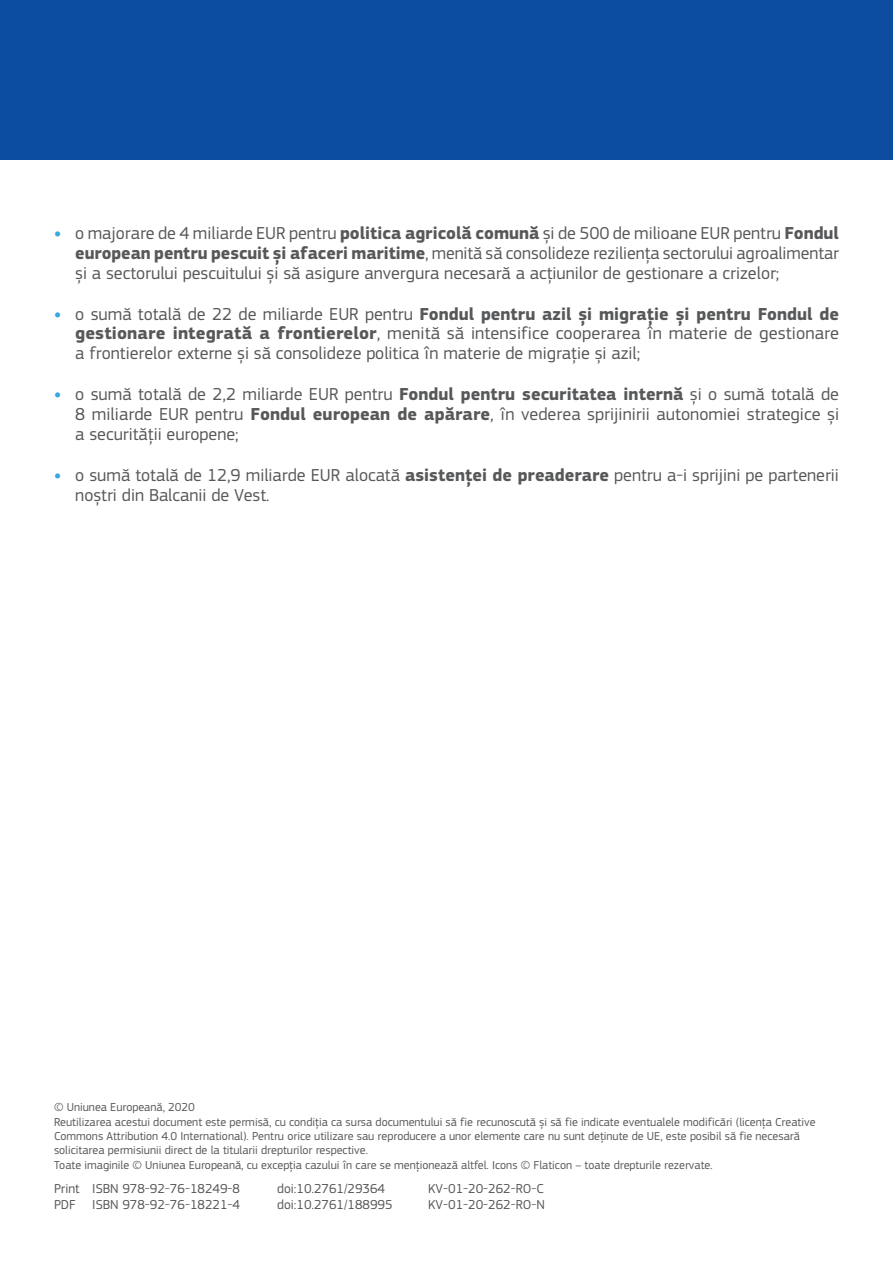
<style>
.page{position:relative;width:893px;height:1263px;background:#fff}
.page>*{position:absolute;margin:0;border:0;box-sizing:border-box;transform-origin:0 0}
.t1{font:18px/19.8px "EC Square Sans Pro";color:#57585a;text-align:justify}
.ids{font:13.5px "EC Square Sans Pro";color:#57585a}
.lim{font:12px/14.4px "EC Square Sans Pro";color:#57585a}
.lim_break{font:12px "EC Square Sans Pro";color:#57585a}
.s1{font-weight:700;color:#3aa7de}
.s2{font-weight:700}
</style>
<div class="page">
<div style="left:0;top:0;width:893px;height:159px;background:#0d4da1"></div>
<p class="t1" style="left:75px;top:223px;width:765px;text-indent:-21px"><span class="s1">•</span> o majorare de 4 miliarde EUR pentru <span class="s2">politica agricolă comună</span> și de 500 de milioane EUR pentru <span class="s2">Fondul european pentru pescuit și afaceri maritime</span>, menită să consolideze reziliența sectorului agroalimentar și a sectorului pescuitului și să asigure anvergura necesară a acțiunilor de gestionare a crizelor;</p>
<p class="t1" style="left:75px;top:304px;width:765px;text-indent:-21px"><span class="s1">•</span> o sumă totală de 22 de miliarde EUR pentru <span class="s2">Fondul pentru azil și migrație și pentru Fondul de gestionare integrată a frontierelor</span>, menită să intensifice cooperarea în materie de gestionare a frontierelor externe și să consolideze politica în materie de migrație și azil;</p>
<p class="t1" style="left:75px;top:385px;width:765px;text-indent:-21px"><span class="s1">•</span> o sumă totală de 2,2 miliarde EUR pentru <span class="s2">Fondul pentru securitatea internă</span> și o sumă totală de 8 miliarde EUR pentru <span class="s2">Fondul european de apărare</span>, în vederea sprijinirii autonomiei strategice și a securității europene;</p>
<p class="t1" style="left:75px;top:465px;width:765px;text-indent:-21px"><span class="s1">•</span> o sumă totală de 12,9 miliarde EUR alocată <span class="s2">asistenței de preaderare</span> pentru a-i sprijini pe partenerii noștri din Balcanii de Vest.</p>
<p class="lim_break" style="left:54px;top:1100px;width:142px">© Uniunea Europeană, 2020</p>
<p class="lim" style="left:54px;top:1114px;width:763px">Reutilizarea acestui document este permisă, cu condiția ca sursa documentului să fie recunoscută și să fie indicate eventualele modificări (licența Creative<br>Commons Attribution 4.0 International). Pentru orice utilizare sau reproducere a unor elemente care nu sunt deținute de UE, este posibil să fie necesară solicitarea permisiunii direct de la titularii drepturilor respective.</p>
<p class="lim" style="left:54px;top:1158px;width:660px">Toate imaginile © Uniunea Europeană, cu excepția cazului în care se menționează altfel. Icons © Flaticon – toate drepturile rezervate.</p>
<p class="ids" style="left:54px;top:1180px;width:188px">Print ISBN 978-92-76-18249-8</p>
<p class="ids" style="left:277px;top:1180px;width:109px">doi:10.2761/29364</p>
<p class="ids" style="left:428px;top:1180px;width:117px">KV-01-20-262-RO-C</p>
<p class="ids" style="left:54px;top:1197px;width:188px">PDF ISBN 978-92-76-18221-4</p>
<p class="ids" style="left:277px;top:1197px;width:117px">doi:10.2761/188995</p>
<p class="ids" style="left:428px;top:1197px;width:118px">KV-01-20-262-RO-N</p>
</div>
